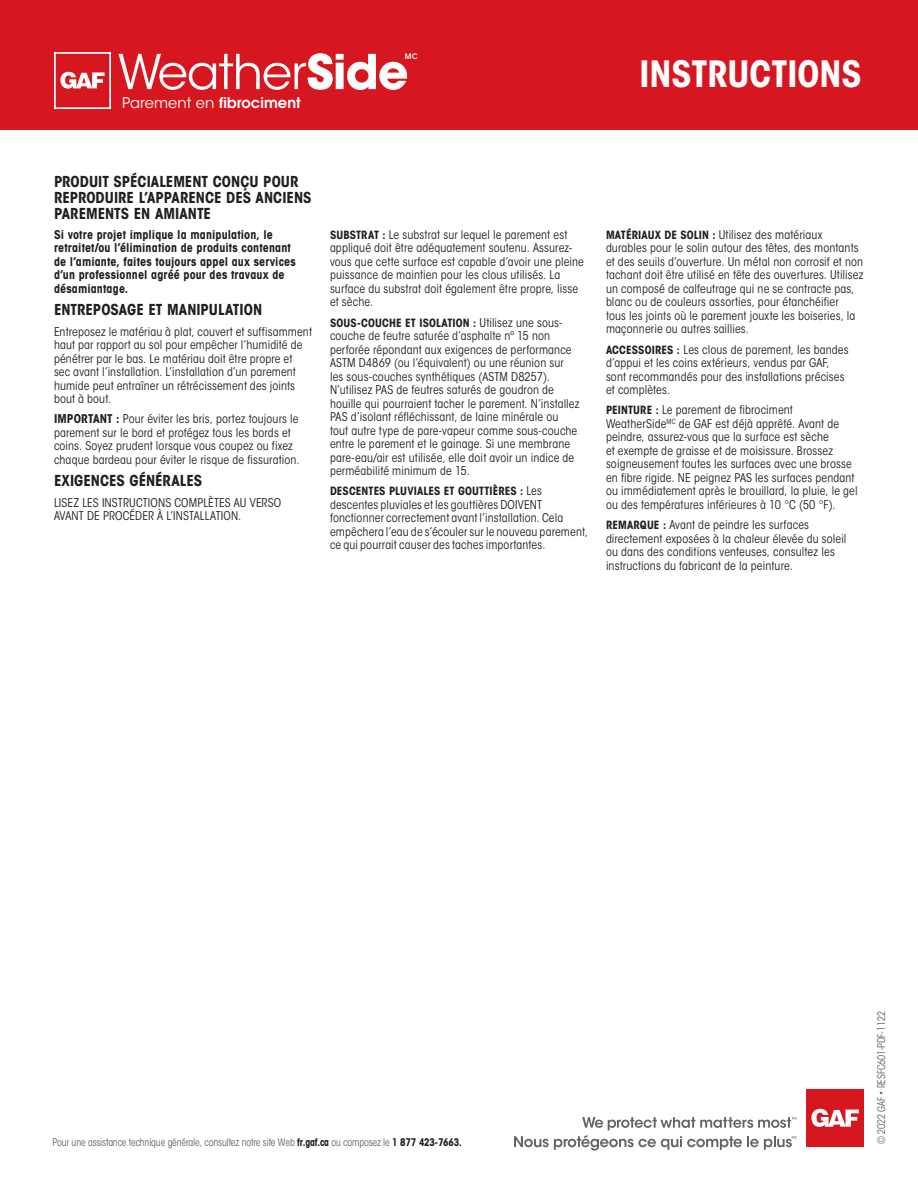
<style>
.page{position:relative;width:918px;height:1188px;background:#fff}
.page>*{position:absolute;margin:0;border:0;box-sizing:border-box;transform-origin:0 0}
.war_text{font:700 condensed 36px "ITC Avant Garde Std";color:#fff}
.HEADER_1{font:700 condensed 15px/15.8px "ITC Avant Garde Std";color:#231f20}
.FR_BODY_COPY_8pts_9{font:600 14.7px "Avant Garde";letter-spacing:.005em;color:#fff}
.FR_BODY_COPY_8pts_9-2{font:condensed 12px/13.5px "ITC Avant Garde Std";letter-spacing:.01em;color:#231f20}
.FR_BODY_COPY_8pts_9-3{font:700 condensed 12px/13.5px "ITC Avant Garde Std";letter-spacing:.01em;color:#231f20}
.FR_BODY_COPY_8pts_9-4{font:700 condensed 11.25px "ITC Avant Garde Std";letter-spacing:.01em;color:#231f20}
.Footnotes_6_8_AGarde{font:condensed 10.5px "ITC Avant Garde Std";letter-spacing:-.015em;color:#636366;scale:.93 1}
.FR_BODY_COPY_8pts_9-5{font:600 7.5px "Avant Garde";color:#fff}
.s1{font-family:"ITC Avant Garde Std";font-weight:400}
.s2{font-weight:700}
.s3{font-weight:700;font-size:11.25px}
.s4{font-weight:400;font-size:12px}
.s5{font-weight:700;color:#231f20}
</style>
<div class="page">
<div style="left:0;top:0;width:918px;height:130px;background:#d7171f"></div>
<svg style="left:118px;top:53px;width:290px;height:37px"></svg>
<svg style="left:54px;top:52px;width:57px;height:57px"></svg>
<div style="left:806px;top:1089px;width:58px;height:58px;background:#d7171f"></div>
<svg style="left:811px;top:1109px;width:48px;height:18px"></svg>
<svg style="left:514px;top:1117px;width:283px;height:34px"></svg>
<p class="FR_BODY_COPY_8pts_9" style="left:122px;top:93px;width:180px"><span class="s1">Parement en</span> fibrociment</p>
<p class="FR_BODY_COPY_8pts_9-5" style="left:405px;top:51px;width:14px">MC</p>
<p class="war_text" style="left:640px;top:51px;width:224px">INSTRUCTIONS</p>
<p class="HEADER_1" style="left:54px;top:174px;width:259px">PRODUIT SPÉCIALEMENT CONÇU POUR<br>REPRODUIRE L’APPARENCE DES ANCIENS<br>PAREMENTS EN AMIANTE</p>
<p class="FR_BODY_COPY_8pts_9-3" style="left:54px;top:228px;width:243px">Si votre projet implique la manipulation, le retraitet/ou l’élimination de produits contenant de l’amiante, faites toujours appel aux services d’un professionnel agréé pour des travaux de désamiantage.</p>
<p class="HEADER_1" style="left:54px;top:302px;width:210px">ENTREPOSAGE ET MANIPULATION</p>
<p class="FR_BODY_COPY_8pts_9-2" style="left:54px;top:325px;width:260px">Entreposez le matériau à plat, couvert et suffisamment haut par rapport au sol pour empêcher l’humidité de pénétrer par le bas. Le matériau doit être propre et<br>sec avant l’installation. L’installation d’un parement humide peut entraîner un rétrécissement des joints bout à bout.</p>
<p class="FR_BODY_COPY_8pts_9-2" style="left:54px;top:412px;width:247px"><span class="s2">IMPORTANT :</span> Pour éviter les bris, portez toujours le parement sur le bord et protégez tous les bords et coins. Soyez prudent lorsque vous coupez ou fixez chaque bardeau pour éviter le risque de fissuration.</p>
<p class="HEADER_1" style="left:54px;top:473px;width:150px">EXIGENCES GÉNÉRALES</p>
<p class="FR_BODY_COPY_8pts_9-2" style="left:54px;top:496px;width:229px">LISEZ LES INSTRUCTIONS COMPLÈTES AU VERSO<br>AVANT DE PROCÉDER À L’INSTALLATION.</p>
<p class="FR_BODY_COPY_8pts_9-2" style="left:330px;top:228px;width:256px"><span class="s3">SUBSTRAT :</span> Le substrat sur lequel le parement est appliqué doit être adéquatement soutenu. Assurez&shy;vous que cette surface est capable d’avoir une pleine puissance de maintien pour les clous utilisés. La surface du substrat doit également être propre, lisse et sèche.</p>
<p class="FR_BODY_COPY_8pts_9-4" style="left:330px;top:315px;width:234px">SOUS-COUCHE ET ISOLATION : <span class="s4">Utilisez une sous-</span></p>
<p class="FR_BODY_COPY_8pts_9-2" style="left:330px;top:329px;width:251px">couche de feutre saturée d’asphalte nº 15 non perforée répondant aux exigences de performance ASTM D4869 (ou l’équivalent) ou une réunion sur les sous-couches synthétiques (ASTM D8257).<br>N’utilisez PAS de feutres saturés de goudron de houille qui pourraient tacher le parement. N’installez PAS d’isolant réfléchissant, de laine minérale ou tout autre type de pare-vapeur comme sous-couche entre le parement et le gainage. Si une membrane pare-eau/air est utilisée, elle doit avoir un indice de perméabilité minimum de 15.</p>
<p class="FR_BODY_COPY_8pts_9-4" style="left:330px;top:484px;width:214px">DESCENTES PLUVIALES ET GOUTTIÈRES : <span class="s4">Les</span></p>
<p class="FR_BODY_COPY_8pts_9-2" style="left:330px;top:498px;width:259px">descentes pluviales et les gouttières DOIVENT fonctionner correctement avant l’installation. Cela empêchera l’eau de s’écouler sur le nouveau parement, ce qui pourrait causer des taches importantes.</p>
<p class="FR_BODY_COPY_8pts_9-2" style="left:606px;top:228px;width:259px"><span class="s3">MATÉRIAUX DE SOLIN :</span> Utilisez des matériaux durables pour le solin autour des têtes, des montants et des seuils d’ouverture. Un métal non corrosif et non tachant doit être utilisé en tête des ouvertures. Utilisez un composé de calfeutrage qui ne se contracte pas, blanc ou de couleurs assorties, pour étanchéifier<br>tous les joints où le parement jouxte les boiseries, la maçonnerie ou autres saillies.</p>
<p class="FR_BODY_COPY_8pts_9-2" style="left:606px;top:343px;width:244px"><span class="s3">ACCESSOIRES :</span> Les clous de parement, les bandes d’appui et les coins extérieurs, vendus par GAF, sont recommandés pour des installations précises et complètes.</p>
<p class="FR_BODY_COPY_8pts_9-2" style="left:606px;top:403px;width:253px"><span class="s3">PEINTURE :</span> Le parement de fibrociment WeatherSide<sup>MC</sup> de GAF est déjà apprêté. Avant de peindre, assurez-vous que la surface est sèche<br>et exempte de graisse et de moisissure. Brossez soigneusement toutes les surfaces avec une brosse en fibre rigide. NE peignez PAS les surfaces pendant ou immédiatement après le brouillard, la pluie, le gel ou des températures inférieures à 10 °C (50 °F).</p>
<p class="FR_BODY_COPY_8pts_9-2" style="left:606px;top:518px;width:242px"><span class="s3">REMARQUE :</span> Avant de peindre les surfaces directement exposées à la chaleur élevée du soleil ou dans des conditions venteuses, consultez les instructions du fabricant de la peinture.</p>
<p class="Footnotes_6_8_AGarde" style="left:53px;top:1136px;width:442px">Pour une assistance technique générale, consultez notre site Web <span class="s5">fr.gaf.ca</span> ou composez le <span class="s5">1 877 423-7663.</span></p>
<p class="Footnotes_6_8_AGarde" style="left:875px;top:1144px;width:144px;rotate:-90deg">© 2022 GAF • RESFC601-PDF-1122</p>
</div>
